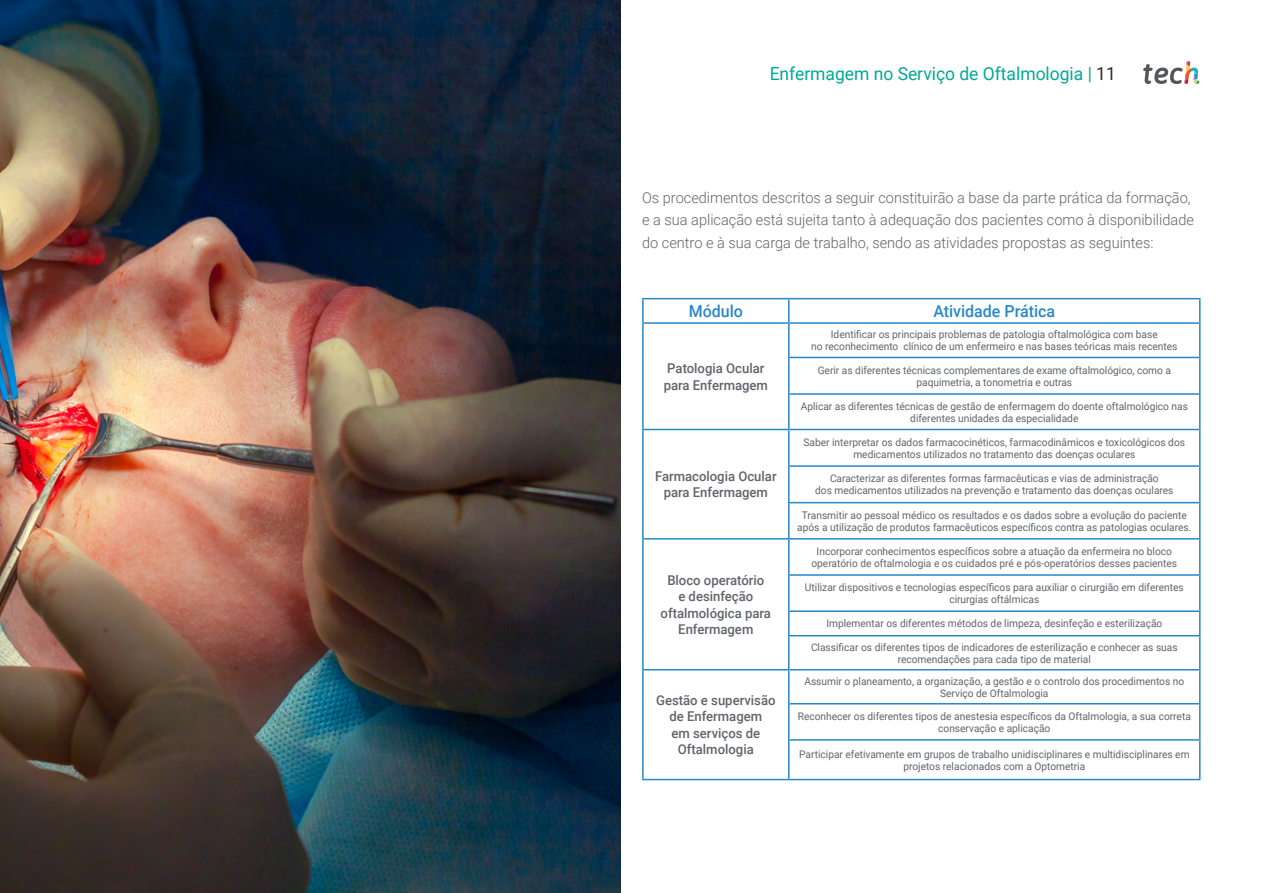
<style>
.page{position:relative;width:1263px;height:893px;background:#fff}
.page>*{position:absolute;margin:0;border:0;box-sizing:border-box;transform-origin:0 0}
.t1{font:18px "Roboto";color:#00a996}
.t2{font:500 16.5px "Roboto";color:#2988c9}
.t3{font:300 15px/22.5px "Roboto";color:#61646a}
.t4{font:500 13.5px/16.5px "Roboto";color:#61646a;text-align:center}
.t5{font:10.5px/12px "Roboto";color:#61646a;text-align:center}
.s1{color:#312e20}
</style>
<div class="page">
<img style="left:0;top:0;width:621px;height:893px">
<hr style="left:642px;top:779px;width:147px;height:1px;background:#2988c9">
<hr style="left:789px;top:393px;width:410px;height:2px;background:#2988c9">
<hr style="left:642px;top:298px;width:147px;height:1px;background:#2488c9">
<hr style="left:642px;top:299px;width:2px;height:23px;background:#2488c9">
<hr style="left:789px;top:298px;width:411px;height:1px;background:#2488c9">
<svg style="left:788px;top:299px;width:1px;height:23px"></svg>
<svg style="left:1199px;top:299px;width:1px;height:23px"></svg>
<hr style="left:789px;top:322px;width:411px;height:2px;background:#2488c9">
<hr style="left:1199px;top:324px;width:1px;height:33px;background:#2488c9">
<hr style="left:788px;top:357px;width:412px;height:1px;background:#2488c9">
<hr style="left:1199px;top:358px;width:1px;height:36px;background:#2488c9">
<hr style="left:788px;top:465px;width:412px;height:2px;background:#2488c9">
<hr style="left:788px;top:502px;width:412px;height:1px;background:#2488c9">
<hr style="left:788px;top:574px;width:412px;height:2px;background:#2488c9">
<hr style="left:1199px;top:394px;width:1px;height:35px;background:#2488c9">
<hr style="left:1199px;top:429px;width:1px;height:36px;background:#2488c9">
<hr style="left:1199px;top:467px;width:1px;height:35px;background:#2488c9">
<hr style="left:1199px;top:576px;width:1px;height:34px;background:#2488c9">
<hr style="left:1199px;top:503px;width:1px;height:35px;background:#2488c9">
<hr style="left:789px;top:538px;width:411px;height:2px;background:#2488c9">
<hr style="left:1199px;top:540px;width:1px;height:34px;background:#2488c9">
<hr style="left:788px;top:610px;width:412px;height:2px;background:#2488c9">
<svg style="left:1199px;top:612px;width:1px;height:23px"></svg>
<hr style="left:788px;top:635px;width:412px;height:1px;background:#2488c9">
<hr style="left:1199px;top:636px;width:1px;height:33px;background:#2488c9">
<hr style="left:789px;top:429px;width:410px;height:1px;background:#2988c9">
<hr style="left:789px;top:669px;width:411px;height:1px;background:#2988c9">
<hr style="left:1199px;top:670px;width:1px;height:33px;background:#2988c9">
<hr style="left:789px;top:703px;width:411px;height:1px;background:#2988c9">
<hr style="left:1199px;top:704px;width:1px;height:35px;background:#2988c9">
<hr style="left:789px;top:739px;width:411px;height:2px;background:#2988c9">
<hr style="left:1199px;top:741px;width:1px;height:38px;background:#2988c9">
<hr style="left:789px;top:779px;width:411px;height:1px;background:#2988c9">
<hr style="left:642px;top:322px;width:147px;height:2px;background:#2488c9">
<hr style="left:642px;top:324px;width:2px;height:33px;background:#2488c9">
<hr style="left:788px;top:324px;width:1px;height:33px;background:#2488c9">
<hr style="left:642px;top:357px;width:2px;height:37px;background:#2488c9">
<hr style="left:788px;top:358px;width:1px;height:36px;background:#2488c9">
<hr style="left:642px;top:394px;width:2px;height:35px;background:#2488c9">
<hr style="left:788px;top:394px;width:1px;height:35px;background:#2488c9">
<hr style="left:642px;top:429px;width:147px;height:1px;background:#2488c9">
<hr style="left:642px;top:430px;width:2px;height:36px;background:#2488c9">
<hr style="left:788px;top:430px;width:1px;height:35px;background:#2488c9">
<hr style="left:642px;top:466px;width:2px;height:37px;background:#2488c9">
<hr style="left:788px;top:467px;width:1px;height:35px;background:#2488c9">
<hr style="left:642px;top:503px;width:2px;height:35px;background:#2488c9">
<hr style="left:788px;top:503px;width:1px;height:35px;background:#2488c9">
<hr style="left:642px;top:538px;width:147px;height:2px;background:#2488c9">
<hr style="left:642px;top:540px;width:2px;height:35px;background:#2488c9">
<hr style="left:788px;top:540px;width:1px;height:34px;background:#2488c9">
<hr style="left:642px;top:575px;width:2px;height:36px;background:#2488c9">
<hr style="left:788px;top:576px;width:1px;height:34px;background:#2488c9">
<hr style="left:642px;top:611px;width:2px;height:25px;background:#2488c9">
<svg style="left:788px;top:612px;width:1px;height:23px"></svg>
<hr style="left:642px;top:636px;width:2px;height:33px;background:#2488c9">
<hr style="left:788px;top:636px;width:1px;height:33px;background:#2488c9">
<hr style="left:642px;top:669px;width:147px;height:1px;background:#2488c9">
<hr style="left:642px;top:670px;width:2px;height:34px;background:#2488c9">
<hr style="left:788px;top:670px;width:1px;height:34px;background:#2488c9">
<hr style="left:642px;top:704px;width:2px;height:36px;background:#2488c9">
<hr style="left:788px;top:704px;width:1px;height:36px;background:#2488c9">
<hr style="left:642px;top:740px;width:2px;height:39px;background:#2488c9">
<hr style="left:788px;top:740px;width:1px;height:39px;background:#2488c9">
<svg style="left:1143px;top:61px;width:56px;height:23px"></svg>
<h1 class="t1" style="left:770px;top:61px;width:348px">Enfermagem no Serviço de Oftalmologia | <span class="s1">11</span></h1>
<p class="t3" style="left:642px;top:186px;width:553px">Os procedimentos descritos a seguir constituirão a base da parte prática da formação, e a sua aplicação está sujeita tanto à adequação dos pacientes como à disponibilidade do centro e à sua carga de trabalho, sendo as atividades propostas as seguintes:</p>
<h2 class="t2" style="left:689px;top:300px;width:56px">Módulo</h2>
<h2 class="t2" style="left:933px;top:300px;width:123px">Atividade Prática</h2>
<p class="t4" style="left:664px;top:360px;width:106px;text-align:left">Patologia Ocular para Enfermagem</p>
<p class="t4" style="left:655px;top:467px;width:123px">Farmacologia Ocular para Enfermagem</p>
<p class="t4" style="left:661px;top:571px;width:112px">Bloco operatório<br>e desinfeção oftalmológica para<br>Enfermagem</p>
<p class="t4" style="left:656px;top:691px;width:121px">Gestão e supervisão de Enfermagem<br>em serviços de<br>Oftalmologia</p>
<p class="t5" style="left:811px;top:328px;width:368px">Identificar os principais problemas de patologia oftalmológica com base<br>no reconhecimento clínico de um enfermeiro e nas bases teóricas mais recentes</p>
<p class="t5" style="left:818px;top:364px;width:355px">Gerir as diferentes técnicas complementares de exame oftalmológico, como a paquimetria, a tonometria e outras</p>
<p class="t5" style="left:801px;top:400px;width:389px">Aplicar as diferentes técnicas de gestão de enfermagem do doente oftalmológico nas diferentes unidades da especialidade</p>
<p class="t5" style="left:803px;top:436px;width:383px">Saber interpretar os dados farmacocinéticos, farmacodinâmicos e toxicológicos dos medicamentos utilizados no tratamento das doenças oculares</p>
<p class="t5" style="left:815px;top:472px;width:360px">Caracterizar as diferentes formas farmacêuticas e vias de administração<br>dos medicamentos utilizados na prevenção e tratamento das doenças oculares</p>
<p class="t5" style="left:797px;top:509px;width:396px">Transmitir ao pessoal médico os resultados e os dados sobre a evolução do paciente após a utilização de produtos farmacêuticos específicos contra as patologias oculares.</p>
<p class="t5" style="left:811px;top:545px;width:367px">Incorporar conhecimentos específicos sobre a atuação da enfermeira no bloco operatório de oftalmologia e os cuidados pré e pós-operatórios desses pacientes</p>
<p class="t5" style="left:805px;top:581px;width:380px">Utilizar dispositivos e tecnologias específicos para auxiliar o cirurgião em diferentes cirurgias oftálmicas</p>
<p class="t5" style="left:826px;top:617px;width:337px">Implementar os diferentes métodos de limpeza, desinfeção e esterilização</p>
<p class="t5" style="left:811px;top:640px;width:368px">Classificar os diferentes tipos de indicadores de esterilização e conhecer as suas recomendações para cada tipo de material</p>
<p class="t5" style="left:804px;top:675px;width:381px">Assumir o planeamento, a organização, a gestão e o controlo dos procedimentos no<br>Serviço de Oftalmologia</p>
<p class="t5" style="left:798px;top:710px;width:395px">Reconhecer os diferentes tipos de anestesia específicos da Oftalmologia, a sua correta conservação e aplicação</p>
<p class="t5" style="left:799px;top:747px;width:392px">Participar efetivamente em grupos de trabalho unidisciplinares e multidisciplinares em projetos relacionados com a Optometria</p>
</div>
